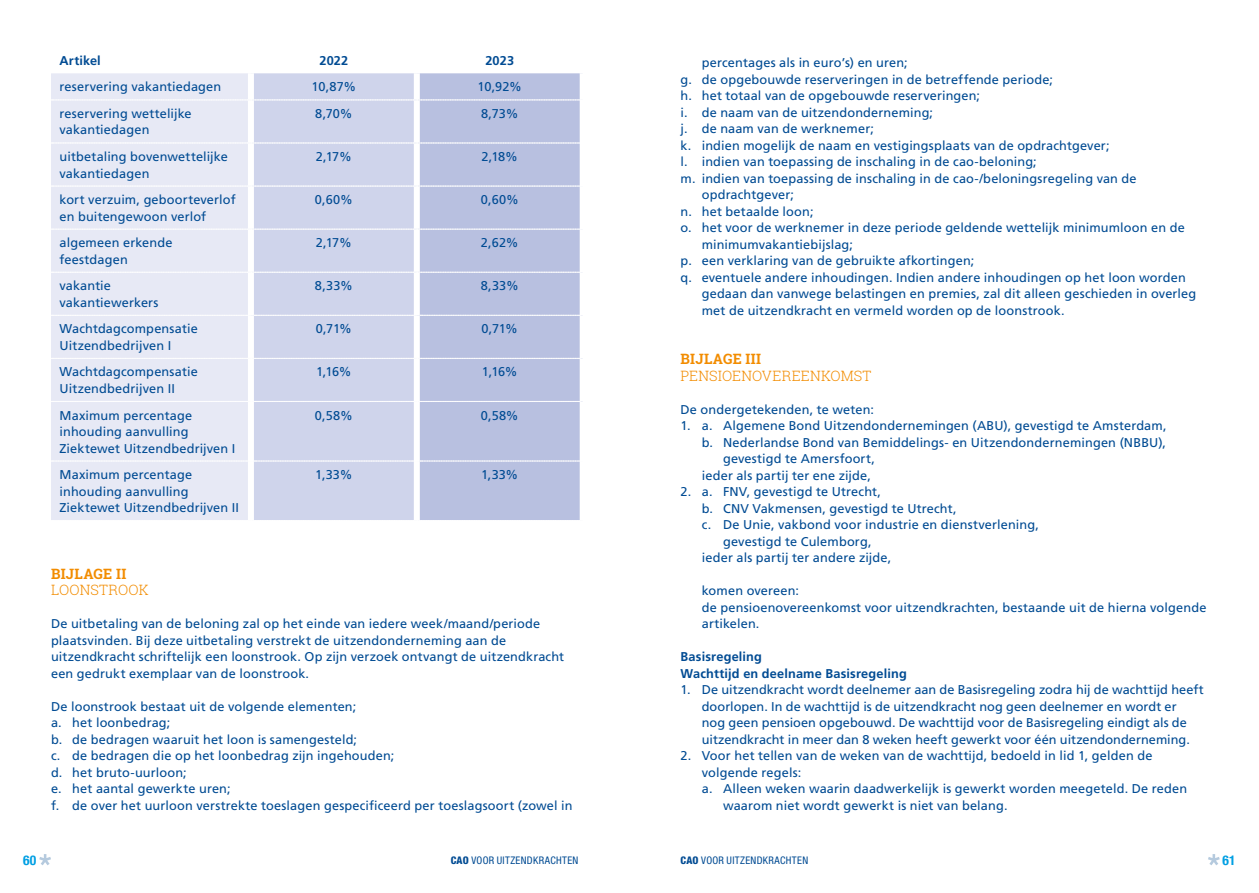
<style>
.page{position:relative;width:1259px;height:893px;background:#fff}
.page>*{position:absolute;margin:0;border:0;box-sizing:border-box;transform-origin:0 0}
.t1{font:300 14.25px "Roboto Slab";letter-spacing:.005em;color:#f28c00}
.t2{font:700 14.25px "Roboto Slab";letter-spacing:.02em;color:#f28c00}
.t3{font:700 condensed 13.5px "Helvetica Neue";color:#009fe3}
.t4{font:12.75px/16.5px "Frutiger LT Std";letter-spacing:.01em;color:#004b93}
.t5{font:700 12.75px/16.5px "Frutiger LT Std";letter-spacing:.015em;color:#004b93}
.t6{font:condensed 10.5px "Helvetica Neue LT Pro";letter-spacing:.03em;color:#004b93}
.s1{font-weight:800}
</style>
<div class="page">
<svg style="left:1208px;top:854px;width:11px;height:11px"></svg>
<svg style="left:39px;top:854px;width:12px;height:11px"></svg>
<div style="left:51px;top:73px;width:197px;height:447px;background:#e7e9f5"></div>
<div style="left:254px;top:73px;width:160px;height:447px;background:#cfd4eb"></div>
<div style="left:420px;top:73px;width:160px;height:447px;background:#b8c0e0"></div>
<svg style="left:51px;top:461px;width:197px;height:1px"></svg>
<svg style="left:254px;top:461px;width:160px;height:1px"></svg>
<svg style="left:420px;top:461px;width:160px;height:1px"></svg>
<svg style="left:51px;top:315px;width:197px;height:1px"></svg>
<svg style="left:254px;top:315px;width:160px;height:1px"></svg>
<svg style="left:420px;top:315px;width:160px;height:1px"></svg>
<svg style="left:51px;top:186px;width:529px;height:1px"></svg>
<svg style="left:51px;top:100px;width:529px;height:1px"></svg>
<svg style="left:51px;top:143px;width:529px;height:1px"></svg>
<svg style="left:51px;top:229px;width:529px;height:1px"></svg>
<svg style="left:51px;top:272px;width:529px;height:1px"></svg>
<svg style="left:51px;top:358px;width:529px;height:1px"></svg>
<svg style="left:51px;top:401px;width:529px;height:1px"></svg>
<p class="t5" style="left:60px;top:52px;width:43px">Artikel</p>
<p class="t5" style="left:319px;top:52px;width:30px">2022</p>
<p class="t5" style="left:485px;top:52px;width:30px">2023</p>
<p class="t4" style="left:60px;top:79px;width:163px">reservering vakantiedagen</p>
<p class="t4" style="left:311px;top:79px;width:46px">10,87%</p>
<p class="t4" style="left:477px;top:79px;width:46px">10,92%</p>
<p class="t4" style="left:60px;top:105px;width:134px">reservering wettelijke vakantiedagen</p>
<p class="t4" style="left:315px;top:105px;width:39px">8,70%</p>
<p class="t4" style="left:481px;top:105px;width:39px">8,73%</p>
<p class="t4" style="left:60px;top:148px;width:170px">uitbetaling bovenwettelijke vakantiedagen</p>
<p class="t4" style="left:316px;top:148px;width:37px">2,17%</p>
<p class="t4" style="left:481px;top:148px;width:38px">2,18%</p>
<p class="t4" style="left:60px;top:192px;width:178px">kort verzuim, geboorteverlof en buitengewoon verlof</p>
<p class="t4" style="left:315px;top:192px;width:39px">0,60%</p>
<p class="t4" style="left:481px;top:192px;width:39px">0,60%</p>
<p class="t4" style="left:60px;top:235px;width:114px">algemeen erkende feestdagen</p>
<p class="t4" style="left:316px;top:235px;width:37px">2,17%</p>
<p class="t4" style="left:481px;top:235px;width:39px">2,62%</p>
<p class="t4" style="left:60px;top:278px;width:100px">vakantie vakantiewerkers</p>
<p class="t4" style="left:315px;top:278px;width:39px">8,33%</p>
<p class="t4" style="left:481px;top:278px;width:39px">8,33%</p>
<p class="t4" style="left:60px;top:321px;width:140px">Wachtdagcompensatie<br>Uitzendbedrijven I</p>
<p class="t4" style="left:316px;top:321px;width:38px">0,71%</p>
<p class="t4" style="left:481px;top:321px;width:38px">0,71%</p>
<p class="t4" style="left:60px;top:364px;width:140px">Wachtdagcompensatie<br>Uitzendbedrijven II</p>
<p class="t4" style="left:316px;top:364px;width:37px">1,16%</p>
<p class="t4" style="left:482px;top:364px;width:37px">1,16%</p>
<p class="t4" style="left:60px;top:407px;width:177px">Maximum percentage inhouding aanvulling<br>Ziektewet Uitzendbedrijven I</p>
<p class="t4" style="left:315px;top:407px;width:39px">0,58%</p>
<p class="t4" style="left:481px;top:407px;width:39px">0,58%</p>
<p class="t4" style="left:60px;top:466px;width:181px">Maximum percentage inhouding aanvulling<br>Ziektewet Uitzendbedrijven II</p>
<p class="t4" style="left:315px;top:466px;width:39px">1,33%</p>
<p class="t4" style="left:481px;top:466px;width:39px">1,33%</p>
<p class="t2" style="left:51px;top:564px;width:77px">BIJLAGE II</p>
<p class="t1" style="left:51px;top:580px;width:99px">LOONSTROOK</p>
<p class="t4" style="left:51px;top:615px;width:515px">De uitbetaling van de beloning zal op het einde van iedere week/maand/periode plaatsvinden. Bij deze uitbetaling verstrekt de uitzendonderneming aan de uitzendkracht schriftelijk een loonstrook. Op zijn verzoek ontvangt de uitzendkracht een gedrukt exemplaar van de loonstrook.</p>
<p class="t4" style="left:51px;top:698px;width:523px">De loonstrook bestaat uit de volgende elementen;<br>a. het loonbedrag;<br>b. de bedragen waaruit het loon is samengesteld;<br>c. de bedragen die op het loonbedrag zijn ingehouden;<br>d. het bruto-uurloon;<br>e. het aantal gewerkte uren;<br>f. de over het uurloon verstrekte toeslagen gespecificeerd per toeslagsoort (zowel in</p>
<p class="t4" style="left:702px;top:54px;width:207px">percentages als in euro’s) en uren;</p>
<p class="t4" style="left:680px;top:71px;width:374px">g. de opgebouwde reserveringen in de betreffende periode;</p>
<p class="t4" style="left:680px;top:87px;width:301px">h. het totaal van de opgebouwde reserveringen;</p>
<p class="t4" style="left:680px;top:104px;width:254px">i. de naam van de uitzendonderneming;</p>
<p class="t4" style="left:680px;top:120px;width:195px">j. de naam van de werknemer;</p>
<p class="t4" style="left:680px;top:137px;width:430px">k. indien mogelijk de naam en vestigingsplaats van de opdrachtgever;</p>
<p class="t4" style="left:680px;top:153px;width:358px">l. indien van toepassing de inschaling in de cao-beloning;</p>
<p class="t4" style="left:680px;top:170px;width:458px">m. indien van toepassing de inschaling in de cao-/beloningsregeling van de</p>
<p class="t4" style="left:702px;top:186px;width:94px">opdrachtgever;</p>
<p class="t4" style="left:680px;top:203px;width:134px">n. het betaalde loon;</p>
<p class="t4" style="left:680px;top:219px;width:506px">o. het voor de werknemer in deze periode geldende wettelijk minimumloon en de</p>
<p class="t4" style="left:702px;top:236px;width:153px">minimumvakantiebijslag;</p>
<p class="t4" style="left:680px;top:252px;width:295px">p. een verklaring van de gebruikte afkortingen;</p>
<p class="t4" style="left:680px;top:269px;width:507px">q. eventuele andere inhoudingen. Indien andere inhoudingen op het loon worden</p>
<p class="t4" style="left:702px;top:285px;width:496px">gedaan dan vanwege belastingen en premies, zal dit alleen geschieden in overleg</p>
<p class="t4" style="left:702px;top:302px;width:364px">met de uitzendkracht en vermeld worden op de loonstrook.</p>
<p class="t2" style="left:680px;top:349px;width:82px">BIJLAGE III</p>
<p class="t1" style="left:680px;top:366px;width:192px">PENSIOENOVEREENKOMST</p>
<p class="t4" style="left:680px;top:401px;width:195px">De ondergetekenden, te weten:</p>
<p class="t4" style="left:680px;top:417px;width:487px">1. a. Algemene Bond Uitzendondernemingen (ABU), gevestigd te Amsterdam,</p>
<p class="t4" style="left:702px;top:434px;width:466px">b. Nederlandse Bond van Bemiddelings- en Uitzendondernemingen (NBBU),</p>
<p class="t4" style="left:723px;top:450px;width:153px">gevestigd te Amersfoort,</p>
<p class="t4" style="left:702px;top:467px;width:171px">ieder als partij ter ene zijde,</p>
<p class="t4" style="left:680px;top:483px;width:202px">2. a. FNV, gevestigd te Utrecht,</p>
<p class="t4" style="left:702px;top:500px;width:256px">b. CNV Vakmensen, gevestigd te Utrecht,</p>
<p class="t4" style="left:702px;top:516px;width:339px">c. De Unie, vakbond voor industrie en dienstverlening,</p>
<p class="t4" style="left:723px;top:533px;width:150px">gevestigd te Culemborg,</p>
<p class="t4" style="left:702px;top:549px;width:191px">ieder als partij ter andere zijde,</p>
<p class="t4" style="left:702px;top:582px;width:506px">komen overeen:<br>de pensioenovereenkomst voor uitzendkrachten, bestaande uit de hierna volgende artikelen.</p>
<p class="t5" style="left:680px;top:648px;width:228px">Basisregeling<br>Wachttijd en deelname Basisregeling</p>
<p class="t4" style="left:680px;top:681px;width:525px;text-align:center">1. De uitzendkracht wordt deelnemer aan de Basisregeling zodra hij de wachttijd heeft doorlopen. In de wachttijd is de uitzendkracht nog geen deelnemer en wordt er<br>nog geen pensioen opgebouwd. De wachttijd voor de Basisregeling eindigt als de uitzendkracht in meer dan 8 weken heeft gewerkt voor één uitzendonderneming.</p>
<p class="t4" style="left:680px;top:747px;width:473px">2. Voor het tellen van de weken van de wachttijd, bedoeld in lid 1, gelden de</p>
<p class="t4" style="left:702px;top:764px;width:101px">volgende regels:</p>
<p class="t4" style="left:702px;top:780px;width:487px">a. Alleen weken waarin daadwerkelijk is gewerkt worden meegeteld. De reden</p>
<p class="t4" style="left:723px;top:797px;width:286px">waarom niet wordt gewerkt is niet van belang.</p>
<p class="t3" style="left:23px;top:849px;width:15px">60</p>
<p class="t6" style="left:451px;top:854px;width:129px"><span class="s1">CAO</span> VOOR UITZENDKRACHTEN</p>
<p class="t6" style="left:680px;top:854px;width:129px"><span class="s1">CAO</span> VOOR UITZENDKRACHTEN</p>
<p class="t3" style="left:1222px;top:849px;width:14px">61</p>
</div>
